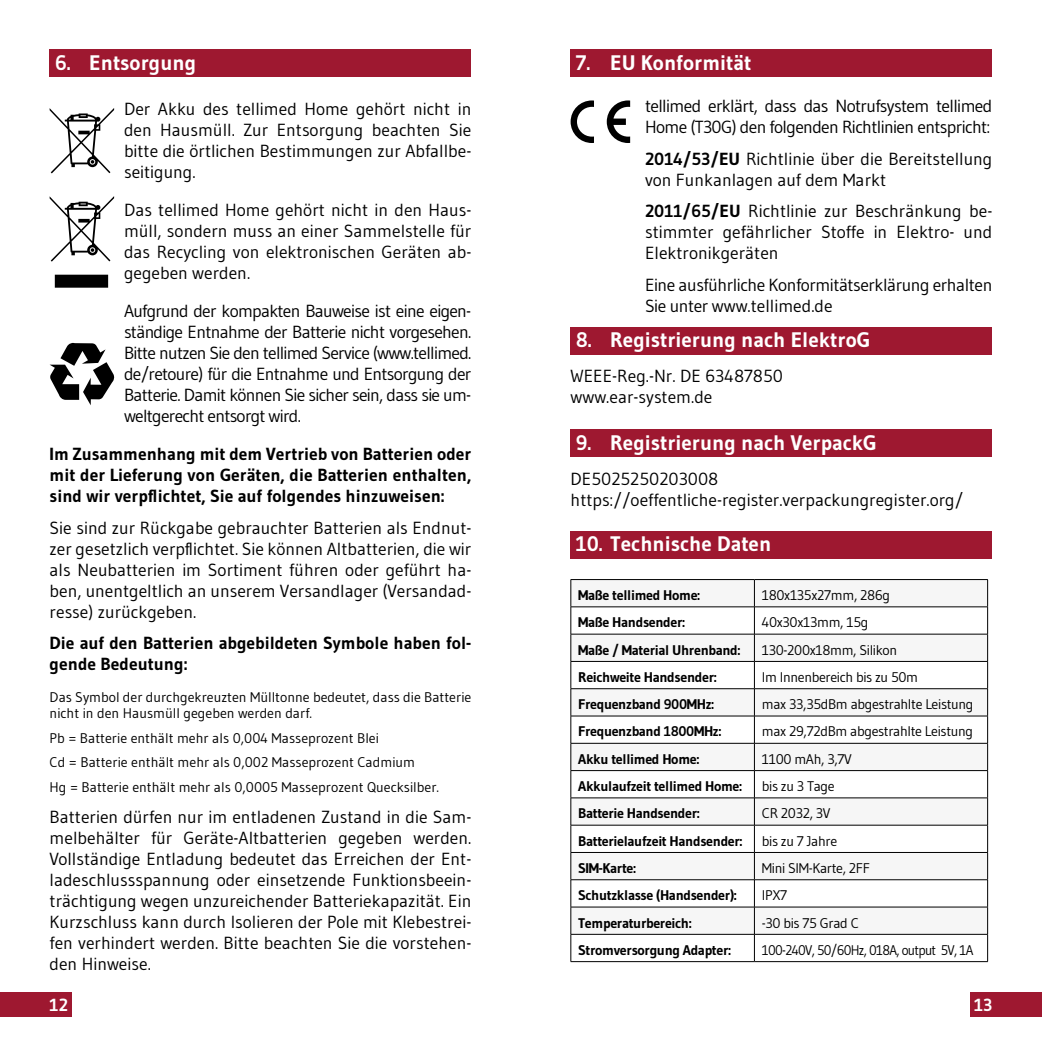
<style>
.page{position:relative;width:1042px;height:1042px;background:#fff}
.page>*{position:absolute;margin:0;border:0;box-sizing:border-box;transform-origin:0 0}
.t1{font:700 21px "Gudea";color:#fff}
.t2{font:17.5px/21px "Gudea";color:#000;text-align:justify}
.t3{font:700 17.5px/21px "Gudea";color:#000;text-align:justify}
.t4{font:17.5px/21px "Gudea";letter-spacing:-.035em;color:#000}
.t5{font:17.5px/21px "Gudea";letter-spacing:-.025em;color:#000}
.t6{font:700 17.5px "Gudea";color:#fff}
.t7{font:700 14px "Gudea";letter-spacing:-.025em;color:#000}
.t8{font:14px/24.5px "Gudea";color:#000}
.t9{font:14px "Gudea";letter-spacing:-.025em;color:#000}
.t10{font:14px "Gudea";letter-spacing:-.05em;color:#000;scale:.95 1}
.s1{font-weight:700}
</style>
<div class="page">
<div style="left:970px;top:992px;width:72px;height:25px;background:#9e1830"></div>
<div style="left:0;top:992px;width:72px;height:25px;background:#9e1830"></div>
<div style="left:570px;top:531px;width:422px;height:27px;background:#9e1830"></div>
<svg style="left:571px;top:580px;width:416px;height:354px;fill:#f6f6f6"></svg>
<hr style="left:570px;top:579px;width:184px;height:1px;background:#000">
<hr style="left:754px;top:579px;width:234px;height:1px;background:#000">
<hr style="left:570px;top:606px;width:184px;height:1px;background:#000">
<hr style="left:754px;top:606px;width:234px;height:1px;background:#000">
<hr style="left:570px;top:634px;width:184px;height:1px;background:#000">
<hr style="left:754px;top:634px;width:234px;height:1px;background:#000">
<hr style="left:570px;top:661px;width:184px;height:1px;background:#000">
<hr style="left:754px;top:661px;width:234px;height:1px;background:#000">
<hr style="left:570px;top:688px;width:184px;height:1px;background:#000">
<hr style="left:754px;top:688px;width:234px;height:1px;background:#000">
<hr style="left:570px;top:716px;width:184px;height:1px;background:#000">
<hr style="left:754px;top:716px;width:234px;height:1px;background:#000">
<hr style="left:570px;top:743px;width:184px;height:1px;background:#000">
<hr style="left:754px;top:743px;width:234px;height:1px;background:#000">
<hr style="left:570px;top:770px;width:184px;height:1px;background:#000">
<hr style="left:754px;top:770px;width:234px;height:1px;background:#000">
<hr style="left:570px;top:797px;width:184px;height:1px;background:#000">
<hr style="left:754px;top:797px;width:234px;height:1px;background:#000">
<hr style="left:570px;top:825px;width:184px;height:1px;background:#000">
<hr style="left:754px;top:825px;width:234px;height:1px;background:#000">
<hr style="left:570px;top:852px;width:184px;height:1px;background:#000">
<hr style="left:754px;top:852px;width:234px;height:1px;background:#000">
<hr style="left:570px;top:879px;width:184px;height:1px;background:#000">
<hr style="left:754px;top:879px;width:234px;height:1px;background:#000">
<hr style="left:570px;top:907px;width:184px;height:1px;background:#000">
<hr style="left:754px;top:907px;width:234px;height:1px;background:#000">
<hr style="left:570px;top:934px;width:184px;height:1px;background:#000">
<svg style="left:570px;top:580px;width:1px;height:381px"></svg>
<hr style="left:754px;top:934px;width:234px;height:1px;background:#000">
<svg style="left:754px;top:580px;width:1px;height:381px"></svg>
<svg style="left:987px;top:580px;width:1px;height:381px"></svg>
<hr style="left:570px;top:961px;width:184px;height:1px;background:#000">
<hr style="left:754px;top:961px;width:234px;height:1px;background:#000">
<div style="left:50px;top:50px;width:421px;height:27px;background:#9e1830"></div>
<svg style="left:50px;top:343px;width:64px;height:62px"></svg>
<svg style="left:50px;top:196px;width:64px;height:92px"></svg>
<svg style="left:50px;top:108px;width:64px;height:65px"></svg>
<div style="left:570px;top:429px;width:422px;height:27px;background:#9e1830"></div>
<div style="left:570px;top:327px;width:422px;height:28px;background:#9e1830"></div>
<div style="left:570px;top:50px;width:422px;height:27px;background:#9e1830"></div>
<svg style="left:570px;top:100px;width:24px;height:43px"></svg>
<svg style="left:607px;top:100px;width:23px;height:43px"></svg>
<p class="t1" style="left:55px;top:50px;width:143px">6. Entsorgung</p>
<p class="t2" style="left:124px;top:98px;width:349px">Der Akku des tellimed Home gehört nicht in den Hausmüll. Zur Entsorgung beachten Sie bitte die örtlichen Bestimmungen zur Abfallbe&shy;seitigung.</p>
<p class="t2" style="left:124px;top:199px;width:349px">Das tellimed Home gehört nicht in den Haus&shy;müll, sondern muss an einer Sammelstelle für das Recycling von elektronischen Geräten ab&shy;gegeben werden.</p>
<p class="t2" style="left:124px;top:300px;width:349px">Aufgrund der kompakten Bauweise ist eine eigen&shy;ständige Entnahme der Batterie nicht vorgesehen.<br>Bitte nutzen Sie den tellimed Service (www.tellimed. de/retoure) für die Entnahme und Entsorgung der Batterie. Damit können Sie sicher sein, dass sie um&shy;weltgerecht entsorgt wird.</p>
<p class="t3" style="left:50px;top:443px;width:423px">Im Zusammenhang mit dem Vertrieb von Batterien oder mit der Lieferung von Geräten, die Batterien enthalten, sind wir verpflichtet, Sie auf folgendes hinzuweisen:</p>
<p class="t2" style="left:50px;top:516px;width:423px">Sie sind zur Rückgabe gebrauchter Batterien als Endnut&shy;zer gesetzlich verpflichtet. Sie können Altbatterien, die wir als Neubatterien im Sortiment führen oder geführt ha&shy;ben, unentgeltlich an unserem Versandlager (Versandad&shy;resse) zurückgeben.</p>
<p class="t3" style="left:50px;top:632px;width:423px">Die auf den Batterien abgebildeten Symbole haben fol&shy;gende Bedeutung:</p>
<p class="t8" style="left:50px;top:688px;width:423px;line-height:16.8px">Das Symbol der durchgekreuzten Mülltonne bedeutet, dass die Batterie nicht in den Hausmüll gegeben werden darf.</p>
<p class="t8" style="left:50px;top:725px;width:391px">Pb = Batterie enthält mehr als 0,004 Masseprozent Blei<br>Cd = Batterie enthält mehr als 0,002 Masseprozent Cadmium<br>Hg = Batterie enthält mehr als 0,0005 Masseprozent Quecksilber.</p>
<p class="t2" style="left:50px;top:806px;width:423px">Batterien dürfen nur im entladenen Zustand in die Sam&shy;melbehälter für Geräte-Altbatterien gegeben werden.<br>Vollständige Entladung bedeutet das Erreichen der Ent&shy;ladeschlussspannung oder einsetzende Funktionsbeein&shy;trächtigung wegen unzureichender Batteriekapazität. Ein Kurzschluss kann durch Isolieren der Pole mit Klebestrei&shy;fen verhindert werden. Bitte beachten Sie die vorstehen&shy;den Hinweise.</p>
<p class="t1" style="left:576px;top:50px;width:177px">7. EU Konformität</p>
<p class="t4" style="left:645px;top:95px;width:349px">tellimed erklärt, dass das Notrufsystem tellimed<br>Home (T30G) den folgenden Richtlinien entspricht:</p>
<p class="t2" style="left:645px;top:148px;width:349px"><span class="s1">2014/53/EU</span> Richtlinie über die Bereitstellung von Funkanlagen auf dem Markt</p>
<p class="t2" style="left:645px;top:200px;width:349px"><span class="s1">2011/65/EU</span> Richtlinie zur Beschränkung be&shy;stimmter gefährlicher Stoffe in Elektro- und Elektronikgeräten</p>
<p class="t5" style="left:645px;top:274px;width:349px">Eine ausführliche Konformitätserklärung erhalten<br>Sie unter www.tellimed.de</p>
<p class="t1" style="left:576px;top:327px;width:296px">8. Registrierung nach ElektroG</p>
<p class="t2" style="left:570px;top:365px;width:214px">WEEE-Reg.-Nr. DE 63487850 www.ear-system.de</p>
<p class="t1" style="left:576px;top:429px;width:302px">9. Registrierung nach VerpackG</p>
<p class="t2" style="left:570px;top:468px;width:394px">DE5025250203008 https://oeffentliche-register.verpackungregister.org/</p>
<p class="t1" style="left:576px;top:531px;width:197px">10. Technische Daten</p>
<p class="t7" style="left:578px;top:586px;width:124px">Maße tellimed Home:</p>
<p class="t9" style="left:762px;top:586px;width:130px">180x135x27mm, 286g</p>
<p class="t7" style="left:578px;top:614px;width:109px">Maße Handsender:</p>
<p class="t9" style="left:762px;top:614px;width:108px">40x30x13mm, 15g</p>
<p class="t7" style="left:578px;top:641px;width:164px">Maße / Material Uhrenband:</p>
<p class="t9" style="left:762px;top:641px;width:137px">130-200x18mm, Silikon</p>
<p class="t7" style="left:578px;top:668px;width:140px">Reichweite Handsender:</p>
<p class="t9" style="left:762px;top:668px;width:158px">Im Innenbereich bis zu 50m</p>
<p class="t7" style="left:578px;top:695px;width:138px">Frequenzband 900MHz:</p>
<p class="t9" style="left:762px;top:695px;width:213px">max 33,35dBm abgestrahlte Leistung</p>
<p class="t7" style="left:578px;top:723px;width:145px">Frequenzband 1800MHz:</p>
<p class="t9" style="left:762px;top:723px;width:213px">max 29,72dBm abgestrahlte Leistung</p>
<p class="t7" style="left:578px;top:750px;width:123px">Akku tellimed Home:</p>
<p class="t9" style="left:762px;top:750px;width:91px">1100 mAh, 3,7V</p>
<p class="t7" style="left:578px;top:777px;width:165px">Akkulaufzeit tellimed Home:</p>
<p class="t9" style="left:762px;top:777px;width:74px">bis zu 3 Tage</p>
<p class="t7" style="left:578px;top:805px;width:123px">Batterie Handsender:</p>
<p class="t8" style="left:762px;top:801px;width:70px">CR 2032, 3V</p>
<p class="t7" style="left:578px;top:832px;width:166px">Batterielaufzeit Handsender:</p>
<p class="t9" style="left:762px;top:832px;width:77px">bis zu 7 Jahre</p>
<p class="t7" style="left:578px;top:859px;width:59px">SIM-Karte:</p>
<p class="t9" style="left:762px;top:859px;width:109px">Mini SIM-Karte, 2FF</p>
<p class="t7" style="left:578px;top:886px;width:160px">Schutzklasse (Handsender):</p>
<p class="t8" style="left:762px;top:883px;width:27px">IPX7</p>
<p class="t7" style="left:578px;top:914px;width:115px">Temperaturbereich:</p>
<p class="t9" style="left:762px;top:914px;width:99px">-30 bis 75 Grad C</p>
<p class="t7" style="left:578px;top:941px;width:154px">Stromversorgung Adapter:</p>
<p class="t10" style="left:762px;top:941px;width:224px">100-240V, 50/60Hz, 018A, output 5V, 1A</p>
<p class="t6" style="left:50px;top:994px;width:20px">12</p>
<p class="t6" style="left:974px;top:994px;width:20px">13</p>
</div>
